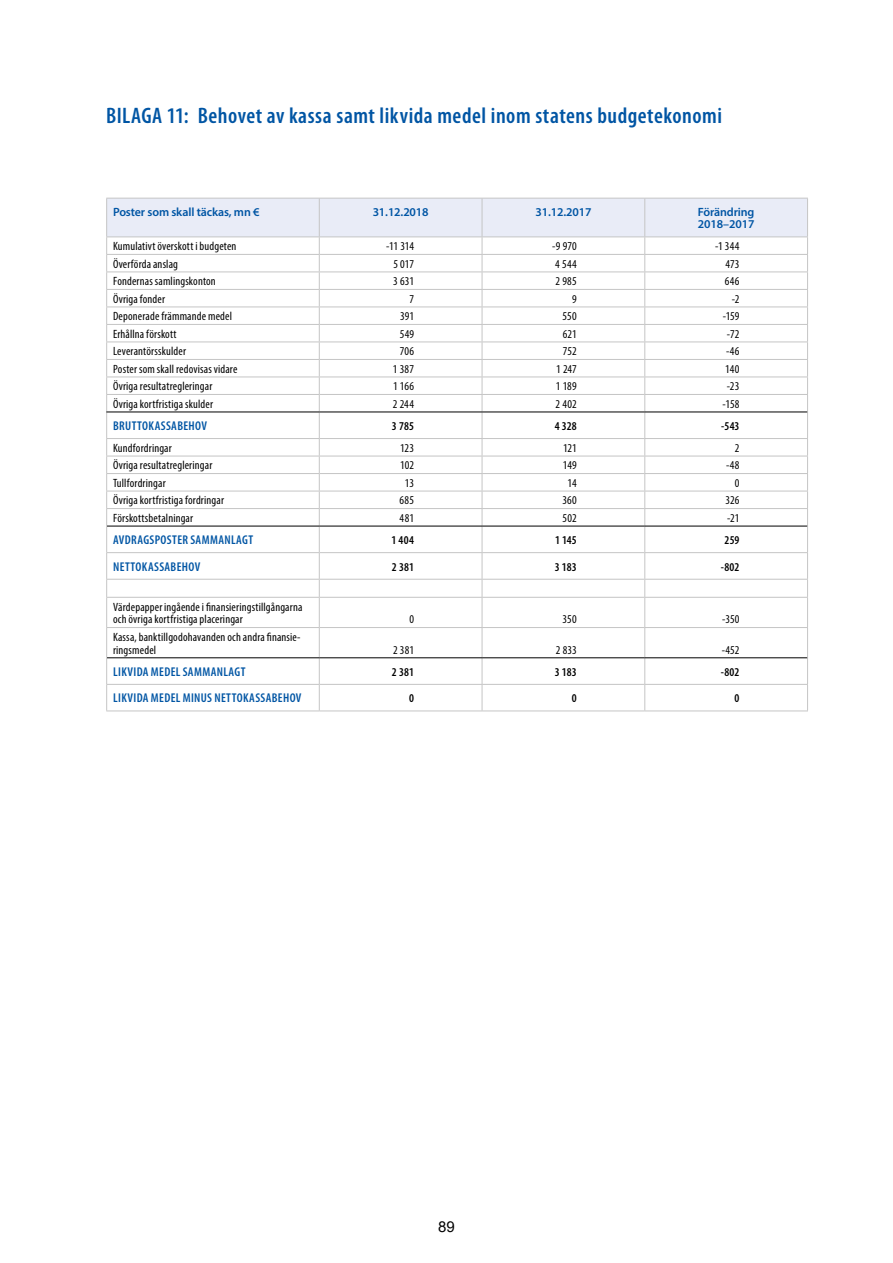
<style>
.page{position:relative;width:893px;height:1263px;background:#fff}
.page>*{position:absolute;margin:0;border:0;box-sizing:border-box;transform-origin:0 0}
.t1{font:600 condensed 22.5px "Myriad Pro";letter-spacing:.025em;color:#0055a4}
.t2{font:15px "Arial";color:#000}
.Taulu_riviteksti_sin{font:600 condensed 12.75px "Myriad Pro";letter-spacing:.03em;color:#0055a4}
.Taulu_riviteksti_vas{font:condensed 12px/12.8px "Myriad Pro";letter-spacing:.015em;color:#000}
.Taulu_perus_oik__poh{font:condensed 12px "Myriad Pro";letter-spacing:.01em;color:#000}
.Taulu_sarakeotsikko{font:600 12px "Myriad Pro";letter-spacing:-.01em;color:#0055a4}
.Taulu_peruss_oik_BOL{font:600 condensed 12px "Myriad Pro";letter-spacing:.01em;color:#000}
</style>
<div class="page">
<hr style="left:106px;top:710px;width:214px;height:1px;background:#c5c5c5">
<hr style="left:320px;top:710px;width:162px;height:1px;background:#c5c5c5">
<hr style="left:482px;top:710px;width:163px;height:1px;background:#c5c5c5">
<hr style="left:645px;top:710px;width:163px;height:1px;background:#c5c5c5">
<svg style="left:106px;top:198px;width:702px;height:512px"></svg>
<hr style="left:106px;top:412px;width:213px;height:1px;background:#000">
<hr style="left:319px;top:412px;width:163px;height:1px;background:#000">
<hr style="left:482px;top:412px;width:163px;height:1px;background:#000">
<hr style="left:645px;top:412px;width:162px;height:1px;background:#000">
<hr style="left:107px;top:526px;width:212px;height:1px;background:#000">
<hr style="left:319px;top:526px;width:163px;height:1px;background:#000">
<hr style="left:482px;top:526px;width:163px;height:1px;background:#000">
<hr style="left:645px;top:526px;width:162px;height:1px;background:#000">
<hr style="left:107px;top:657px;width:212px;height:1px;background:#000">
<hr style="left:319px;top:657px;width:163px;height:1px;background:#000">
<hr style="left:482px;top:657px;width:163px;height:1px;background:#000">
<hr style="left:645px;top:657px;width:162px;height:1px;background:#000">
<p class="t1" style="left:106px;top:102px;width:617px">BILAGA 11: Behovet av kassa samt likvida medel inom statens budgetekonomi</p>
<p class="Taulu_sarakeotsikko" style="left:113px;top:204px;width:148px">Poster som skall täckas, mn €</p>
<p class="Taulu_sarakeotsikko" style="left:373px;top:204px;width:58px">31.12.2018</p>
<p class="Taulu_sarakeotsikko" style="left:535px;top:204px;width:58px">31.12.2017</p>
<p class="Taulu_sarakeotsikko" style="left:698px;top:204px;width:58px">Förändring</p>
<p class="Taulu_sarakeotsikko" style="left:698px;top:217px;width:58px">2018–2017</p>
<p class="Taulu_riviteksti_vas" style="left:113px;top:240px;width:125px">Kumulativt överskott i budgeten</p>
<p class="Taulu_perus_oik__poh" style="left:386px;top:239px;width:29px">-11 314</p>
<p class="Taulu_perus_oik__poh" style="left:552px;top:239px;width:26px">-9 970</p>
<p class="Taulu_perus_oik__poh" style="left:715px;top:239px;width:26px">-1 344</p>
<p class="Taulu_riviteksti_vas" style="left:113px;top:257px;width:66px">Överförda anslag</p>
<p class="Taulu_perus_oik__poh" style="left:393px;top:256px;width:22px">5 017</p>
<p class="Taulu_perus_oik__poh" style="left:555px;top:256px;width:23px">4 544</p>
<p class="Taulu_perus_oik__poh" style="left:725px;top:256px;width:16px">473</p>
<p class="Taulu_riviteksti_vas" style="left:113px;top:275px;width:104px">Fondernas samlingskonton</p>
<p class="Taulu_perus_oik__poh" style="left:393px;top:274px;width:22px">3 631</p>
<p class="Taulu_perus_oik__poh" style="left:556px;top:274px;width:23px">2 985</p>
<p class="Taulu_perus_oik__poh" style="left:725px;top:274px;width:16px">646</p>
<p class="Taulu_riviteksti_vas" style="left:113px;top:292px;width:54px">Övriga fonder</p>
<p class="Taulu_perus_oik__poh" style="left:409px;top:291px;width:6px">7</p>
<p class="Taulu_perus_oik__poh" style="left:572px;top:291px;width:6px">9</p>
<p class="Taulu_perus_oik__poh" style="left:732px;top:291px;width:9px">-2</p>
<p class="Taulu_riviteksti_vas" style="left:113px;top:310px;width:121px">Deponerade främmande medel</p>
<p class="Taulu_perus_oik__poh" style="left:400px;top:309px;width:16px">391</p>
<p class="Taulu_perus_oik__poh" style="left:563px;top:309px;width:16px">550</p>
<p class="Taulu_perus_oik__poh" style="left:723px;top:309px;width:18px">-159</p>
<p class="Taulu_riviteksti_vas" style="left:113px;top:327px;width:65px">Erhållna förskott</p>
<p class="Taulu_perus_oik__poh" style="left:400px;top:326px;width:16px">549</p>
<p class="Taulu_perus_oik__poh" style="left:563px;top:326px;width:16px">621</p>
<p class="Taulu_perus_oik__poh" style="left:727px;top:326px;width:14px">-72</p>
<p class="Taulu_riviteksti_vas" style="left:113px;top:345px;width:74px">Leverantörsskulder</p>
<p class="Taulu_perus_oik__poh" style="left:400px;top:344px;width:16px">706</p>
<p class="Taulu_perus_oik__poh" style="left:563px;top:344px;width:15px">752</p>
<p class="Taulu_perus_oik__poh" style="left:726px;top:344px;width:15px">-46</p>
<p class="Taulu_riviteksti_vas" style="left:113px;top:362px;width:126px">Poster som skall redovisas vidare</p>
<p class="Taulu_perus_oik__poh" style="left:393px;top:361px;width:23px">1 387</p>
<p class="Taulu_perus_oik__poh" style="left:556px;top:361px;width:22px">1 247</p>
<p class="Taulu_perus_oik__poh" style="left:725px;top:361px;width:16px">140</p>
<p class="Taulu_riviteksti_vas" style="left:113px;top:380px;width:101px">Övriga resultatregleringar</p>
<p class="Taulu_perus_oik__poh" style="left:393px;top:379px;width:22px">1 166</p>
<p class="Taulu_perus_oik__poh" style="left:556px;top:379px;width:22px">1 189</p>
<p class="Taulu_perus_oik__poh" style="left:727px;top:379px;width:14px">-23</p>
<p class="Taulu_riviteksti_vas" style="left:113px;top:397px;width:101px">Övriga kortfristiga skulder</p>
<p class="Taulu_perus_oik__poh" style="left:393px;top:396px;width:23px">2 244</p>
<p class="Taulu_perus_oik__poh" style="left:556px;top:396px;width:23px">2 402</p>
<p class="Taulu_perus_oik__poh" style="left:723px;top:396px;width:18px">-158</p>
<p class="Taulu_riviteksti_sin" style="left:113px;top:418px;width:95px">BRUTTOKASSABEHOV</p>
<p class="Taulu_peruss_oik_BOL" style="left:392px;top:419px;width:24px">3 785</p>
<p class="Taulu_peruss_oik_BOL" style="left:555px;top:419px;width:23px">4 328</p>
<p class="Taulu_peruss_oik_BOL" style="left:721px;top:419px;width:20px">-543</p>
<p class="Taulu_riviteksti_vas" style="left:113px;top:441px;width:60px">Kundfordringar</p>
<p class="Taulu_perus_oik__poh" style="left:400px;top:441px;width:16px">123</p>
<p class="Taulu_perus_oik__poh" style="left:563px;top:441px;width:15px">121</p>
<p class="Taulu_perus_oik__poh" style="left:735px;top:441px;width:6px">2</p>
<p class="Taulu_riviteksti_vas" style="left:113px;top:459px;width:101px">Övriga resultatregleringar</p>
<p class="Taulu_perus_oik__poh" style="left:400px;top:458px;width:15px">102</p>
<p class="Taulu_perus_oik__poh" style="left:563px;top:458px;width:15px">149</p>
<p class="Taulu_perus_oik__poh" style="left:726px;top:458px;width:15px">-48</p>
<p class="Taulu_riviteksti_vas" style="left:113px;top:476px;width:54px">Tullfordringar</p>
<p class="Taulu_perus_oik__poh" style="left:405px;top:476px;width:11px">13</p>
<p class="Taulu_perus_oik__poh" style="left:568px;top:476px;width:11px">14</p>
<p class="Taulu_perus_oik__poh" style="left:735px;top:476px;width:6px">0</p>
<p class="Taulu_riviteksti_vas" style="left:113px;top:494px;width:112px">Övriga kortfristiga fordringar</p>
<p class="Taulu_perus_oik__poh" style="left:400px;top:493px;width:16px">685</p>
<p class="Taulu_perus_oik__poh" style="left:562px;top:493px;width:16px">360</p>
<p class="Taulu_perus_oik__poh" style="left:725px;top:493px;width:15px">326</p>
<p class="Taulu_riviteksti_vas" style="left:113px;top:511px;width:82px">Förskottsbetalningar</p>
<p class="Taulu_perus_oik__poh" style="left:400px;top:511px;width:16px">481</p>
<p class="Taulu_perus_oik__poh" style="left:563px;top:511px;width:16px">502</p>
<p class="Taulu_perus_oik__poh" style="left:727px;top:511px;width:14px">-21</p>
<p class="Taulu_riviteksti_sin" style="left:113px;top:532px;width:141px">AVDRAGSPOSTER SAMMANLAGT</p>
<p class="Taulu_peruss_oik_BOL" style="left:391px;top:533px;width:24px">1 404</p>
<p class="Taulu_peruss_oik_BOL" style="left:555px;top:533px;width:23px">1 145</p>
<p class="Taulu_peruss_oik_BOL" style="left:725px;top:533px;width:16px">259</p>
<p class="Taulu_riviteksti_sin" style="left:113px;top:559px;width:89px">NETTOKASSABEHOV</p>
<p class="Taulu_peruss_oik_BOL" style="left:392px;top:559px;width:24px">2 381</p>
<p class="Taulu_peruss_oik_BOL" style="left:555px;top:559px;width:23px">3 183</p>
<p class="Taulu_peruss_oik_BOL" style="left:721px;top:559px;width:20px">-802</p>
<p class="Taulu_riviteksti_vas" style="left:113px;top:600px;width:191px">Värdepapper ingående i finansieringstillgångarna och övriga kortfristiga placeringar</p>
<p class="Taulu_perus_oik__poh" style="left:409px;top:612px;width:6px">0</p>
<p class="Taulu_perus_oik__poh" style="left:563px;top:612px;width:16px">350</p>
<p class="Taulu_perus_oik__poh" style="left:722px;top:612px;width:19px">-350</p>
<p class="Taulu_riviteksti_vas" style="left:113px;top:630px;width:189px">Kassa, banktillgodohavanden och andra finansie&shy;ringsmedel</p>
<p class="Taulu_perus_oik__poh" style="left:393px;top:642px;width:22px">2 381</p>
<p class="Taulu_perus_oik__poh" style="left:556px;top:642px;width:22px">2 833</p>
<p class="Taulu_perus_oik__poh" style="left:722px;top:642px;width:19px">-452</p>
<p class="Taulu_riviteksti_sin" style="left:113px;top:664px;width:134px">LIKVIDA MEDEL SAMMANLAGT</p>
<p class="Taulu_peruss_oik_BOL" style="left:392px;top:664px;width:24px">2 381</p>
<p class="Taulu_peruss_oik_BOL" style="left:555px;top:664px;width:23px">3 183</p>
<p class="Taulu_peruss_oik_BOL" style="left:721px;top:664px;width:20px">-802</p>
<p class="Taulu_riviteksti_sin" style="left:113px;top:690px;width:190px">LIKVIDA MEDEL MINUS NETTOKASSABEHOV</p>
<p class="Taulu_peruss_oik_BOL" style="left:409px;top:691px;width:6px">0</p>
<p class="Taulu_peruss_oik_BOL" style="left:572px;top:691px;width:6px">0</p>
<p class="Taulu_peruss_oik_BOL" style="left:735px;top:691px;width:6px">0</p>
<p class="t2" style="left:438px;top:1216px;width:18px">89</p>
</div>
